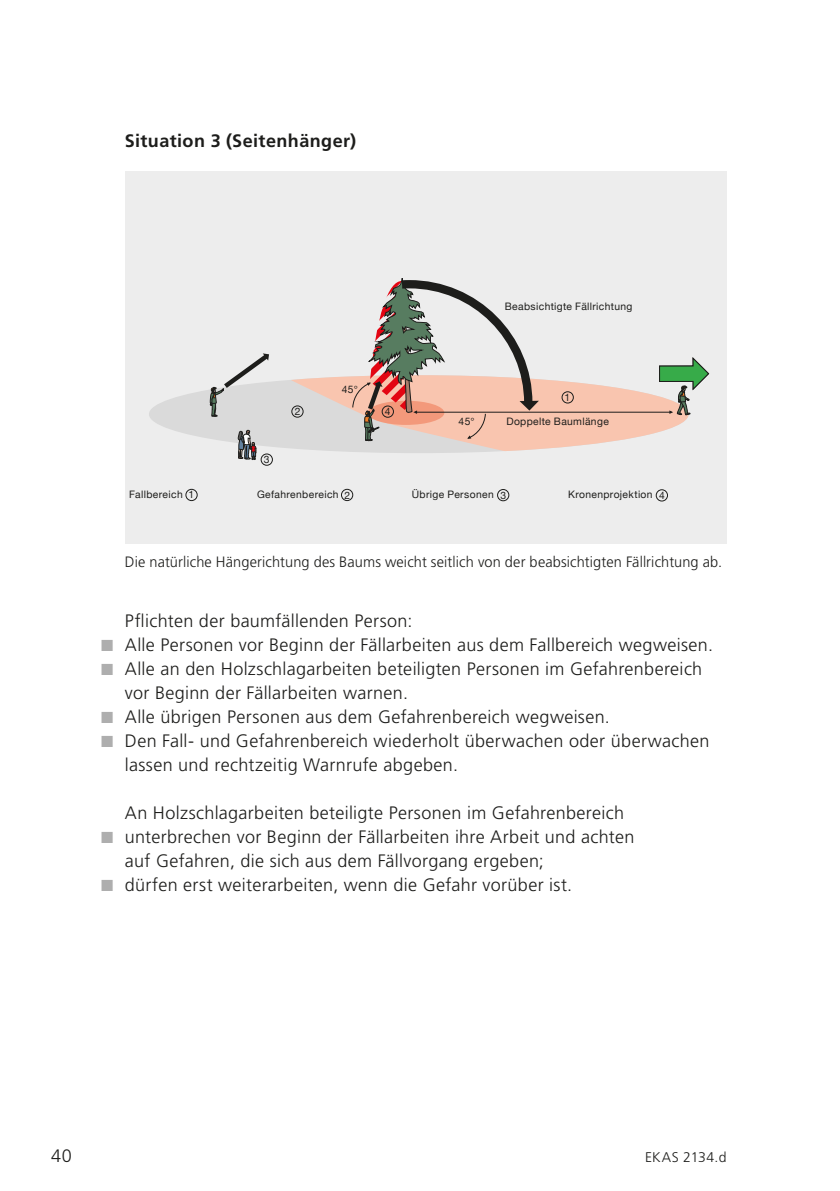
<style>
.page{position:relative;width:840px;height:1191px;background:#fff}
.page>*{position:absolute;margin:0;border:0;box-sizing:border-box;transform-origin:0 0}
.t1{font:300 18px/24px "Frutiger LT Std";letter-spacing:.02em;color:#1d1d1b}
.t2{font:700 18px "Frutiger LT Std";letter-spacing:.025em;color:#1d1d1b}
.t3{font:300 15px "Frutiger LT Std";letter-spacing:.01em;color:#1d1d1b}
.t4{font:300 14px "Frutiger LT Std";letter-spacing:.025em;color:#1d1d1b}
.t5{font:10.2px "Helvetica Neue";letter-spacing:.035em;color:#1d1d1b}
.s1{color:#aeaeae}
</style>
<div class="page">
<div style="left:125px;top:171px;width:601px;height:372px;background:#ededed"></div>
<div style="left:149px;top:375px;width:539px;height:78px;background:#dadada;border-radius:50%"></div>
<svg style="left:238px;top:430px;width:18px;height:30px"></svg>
<svg style="left:210px;top:353px;width:59px;height:64px"></svg>
<svg style="left:291px;top:278px;width:417px;height:173px"></svg>
<div style="left:291px;top:405px;width:12px;height:12px;border:1px solid #1d1d1b;border-radius:50%"></div>
<div style="left:261px;top:454px;width:11px;height:11px;border:1px solid #1d1d1b;border-radius:50%"></div>
<div style="left:381px;top:406px;width:12px;height:11px;border:1px solid #1d1d1b;border-radius:50%"></div>
<div style="left:561px;top:391px;width:12px;height:12px;border:1px solid #1d1d1b;border-radius:50%"></div>
<div style="left:185px;top:489px;width:12px;height:12px;border:1px solid #1d1d1b;border-radius:50%"></div>
<div style="left:341px;top:489px;width:12px;height:12px;border:1px solid #1d1d1b;border-radius:50%"></div>
<div style="left:497px;top:489px;width:12px;height:12px;border:1px solid #1d1d1b;border-radius:50%"></div>
<div style="left:655px;top:489px;width:12px;height:12px;border:1px solid #1d1d1b;border-radius:50%"></div>
<p class="t2" style="left:125px;top:130px;width:233px">Situation 3 (Seitenhänger)</p>
<p class="t5" style="left:264px;top:452px;width:7px">3</p>
<p class="t5" style="left:295px;top:404px;width:7px">2</p>
<p class="t5" style="left:342px;top:381px;width:17px">45°</p>
<p class="t5" style="left:385px;top:404px;width:7px">4</p>
<p class="t5" style="left:504px;top:299px;width:129px">Beabsichtigte Fällrichtung</p>
<p class="t5" style="left:458px;top:414px;width:17px">45°</p>
<p class="t5" style="left:564px;top:390px;width:7px">1</p>
<p class="t5" style="left:506px;top:414px;width:104px">Doppelte Baumlänge</p>
<p class="t5" style="left:129px;top:487px;width:66px">Fallbereich 1</p>
<p class="t5" style="left:257px;top:487px;width:95px">Gefahrenbereich 2</p>
<p class="t5" style="left:411px;top:487px;width:96px">Übrige Personen 3</p>
<p class="t5" style="left:567px;top:487px;width:98px">Kronenprojektion 4</p>
<p class="t3" style="left:125px;top:553px;width:598px">Die natürliche Hängerichtung des Baums weicht seitlich von der beabsichtigten Fällrichtung ab.</p>
<p class="t1" style="left:125px;top:609px;width:289px">Pflichten der baumfällenden Person:</p>
<p class="t1" style="left:101px;top:633px;width:613px"><span class="s1">■</span> Alle Personen vor Beginn der Fällarbeiten aus dem Fallbereich wegweisen.</p>
<p class="t1" style="left:125px;top:657px;width:578px;text-indent:-24px"><span class="s1">■</span> Alle an den Holzschlagarbeiten beteiligten Personen im Gefahrenbereich vor Beginn der Fällarbeiten warnen.</p>
<p class="t1" style="left:101px;top:705px;width:510px"><span class="s1">■</span> Alle übrigen Personen aus dem Gefahrenbereich wegweisen.</p>
<p class="t1" style="left:125px;top:729px;width:586px;text-indent:-24px"><span class="s1">■</span> Den Fall- und Gefahrenbereich wiederholt überwachen oder überwachen lassen und rechtzeitig Warnrufe abgeben.</p>
<p class="t1" style="left:125px;top:801px;width:500px">An Holzschlagarbeiten beteiligte Personen im Gefahrenbereich</p>
<p class="t1" style="left:125px;top:825px;width:510px;text-indent:-24px"><span class="s1">■</span> unterbrechen vor Beginn der Fällarbeiten ihre Arbeit und achten auf Gefahren, die sich aus dem Fällvorgang ergeben;</p>
<p class="t1" style="left:101px;top:873px;width:472px"><span class="s1">■</span> dürfen erst weiterarbeiten, wenn die Gefahr vorüber ist.</p>
<p class="t1" style="left:51px;top:1144px;width:22px">40</p>
<p class="t4" style="left:644px;top:1149px;width:83px">EKAS 2134.d</p>
</div>
